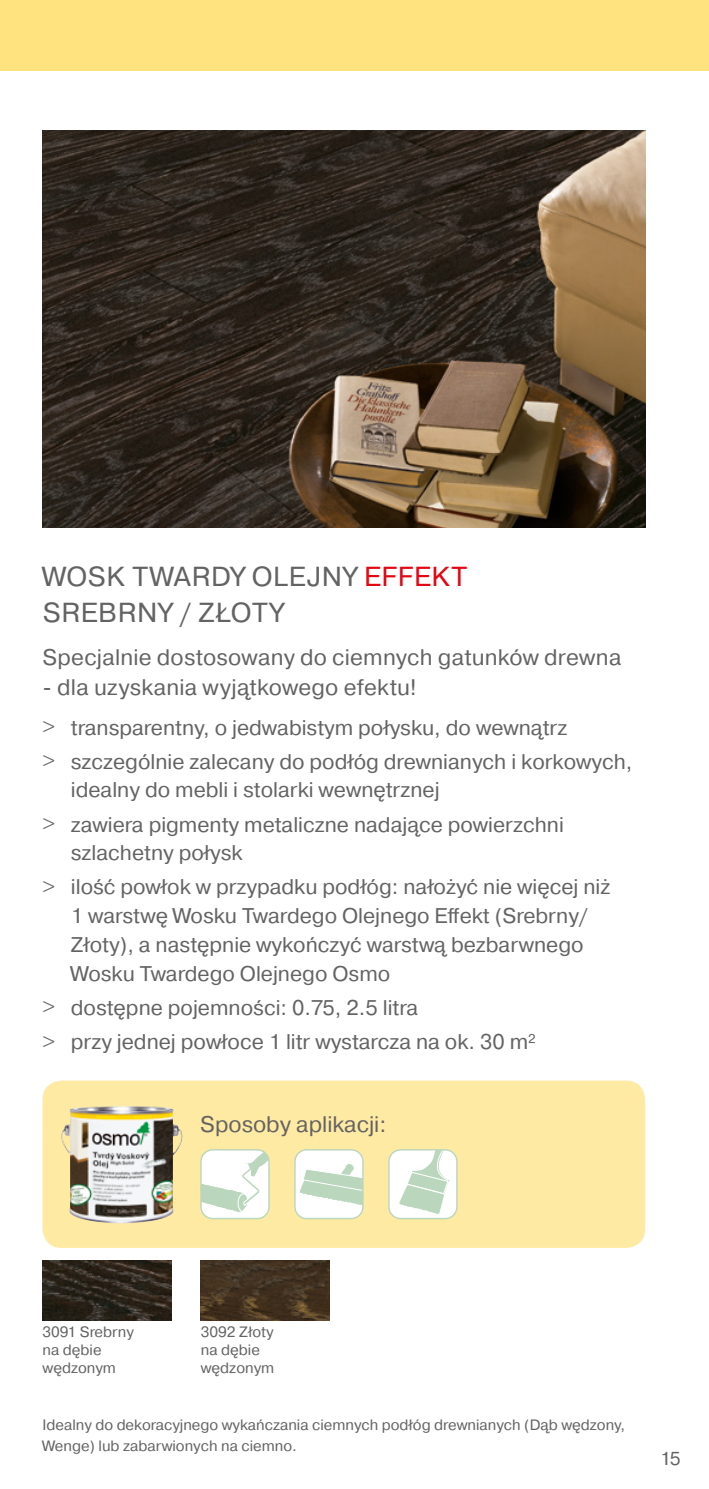
<style>
.page{position:relative;width:709px;height:1489px;background:#fff}
.page>*{position:absolute;margin:0;border:0;box-sizing:border-box;transform-origin:0 0}
.t1{font:27.5px/35px "Pragmatica";letter-spacing:.025em;color:#646363}
.t2{font:22.5px "Pragmatica";letter-spacing:.01em;color:#646363}
.t3{font:21.25px/34px "Pragmatica";color:#646363}
.t4{font:18.75px "Pragmatica";color:#646363}
.t5{font:15px/18px "Pragmatica";color:#646363}
.s1{color:#e30613}
.s2{font-family:"Helvetica Neue";font-weight:300}
</style>
<div class="page">
<div style="left:0;top:0;width:709px;height:71px;background:#ffe37e"></div>
<div style="left:43px;top:1080px;width:602px;height:167px;background:#ffeaa3;border-radius:19px"></div>
<img style="left:43px;top:1260px;width:129px;height:60px">
<img style="left:200px;top:1260px;width:130px;height:60px">
<img style="left:61px;top:1106px;width:122px;height:117px">
<div style="left:201px;top:1149px;width:68px;height:69px;background:#fff;border-radius:12px"></div>
<svg style="left:202px;top:1151px;width:66px;height:62px"></svg>
<div style="left:200px;top:1149px;width:70px;height:70px;border:1px solid #bad7bd;border-radius:12px"></div>
<div style="left:295px;top:1149px;width:68px;height:69px;background:#fff;border-radius:12px"></div>
<svg style="left:297px;top:1164px;width:66px;height:54px"></svg>
<div style="left:294px;top:1149px;width:69px;height:70px;border:1px solid #bad7bd;border-radius:12px"></div>
<div style="left:389px;top:1149px;width:68px;height:69px;background:#fff;border-radius:12px"></div>
<svg style="left:399px;top:1151px;width:51px;height:63px"></svg>
<div style="left:388px;top:1149px;width:69px;height:70px;border:1px solid #bad7bd;border-radius:12px"></div>
<img style="left:43px;top:131px;width:602px;height:397px">
<p class="t1" style="left:43px;top:560px;width:426px">WOSK TWARDY OLEJNY <span class="s1">EFFEKT<br></span>SREBRNY / ZŁOTY</p>
<p class="t2" style="left:43px;top:643px;width:580px">Specjalnie dostosowany do ciemnych gatunków drewna</p>
<p class="t2" style="left:43px;top:673px;width:376px">- dla uzyskania wyjątkowego efektu!</p>
<p class="t3" style="left:43px;top:710px;width:591px"><span class="s2">&gt;</span> transparentny, o jedwabistym połysku, do wewnątrz<br><span class="s2">&gt;</span> szczególnie zalecany do podłóg drewnianych i korkowych,</p>
<p class="t3" style="left:43px;top:773px;width:523px;text-indent:28px">idealny do mebli i stolarki wewnętrznej<br><span class="s2">&gt;</span> zawiera pigmenty metaliczne nadające powierzchni</p>
<p class="t3" style="left:43px;top:836px;width:569px;text-indent:28px">szlachetny połysk<br><span class="s2">&gt;</span> ilość powłok w przypadku podłóg: nałożyć nie więcej niż</p>
<p class="t3" style="left:71px;top:901px;width:518px;line-height:28.8px">1 warstwę Wosku Twardego Olejnego Effekt (Srebrny/<br>Złoty), a następnie wykończyć warstwą bezbarwnego<br>Wosku Twardego Olejnego Osmo</p>
<p class="t3" style="left:43px;top:990px;width:495px"><span class="s2">&gt;</span> dostępne pojemności: 0.75, 2.5 litra<br><span class="s2">&gt;</span> przy jednej powłoce 1 litr wystarcza na ok. 30 m²</p>
<p class="t2" style="left:200px;top:1110px;width:188px">Sposoby aplikacji:</p>
<p class="t5" style="left:43px;top:1322px;width:93px">3091 Srebrny na dębie wędzonym</p>
<p class="t5" style="left:201px;top:1322px;width:75px">3092 Złoty na dębie wędzonym</p>
<p class="t5" style="left:43px;top:1414px;width:584px;line-height:21.2px">Idealny do dekoracyjnego wykańczania ciemnych podłóg drewnianych (Dąb wędzony,<br>Wenge) lub zabarwionych na ciemno.</p>
<p class="t4" style="left:660px;top:1446px;width:22px">15</p>
</div>
